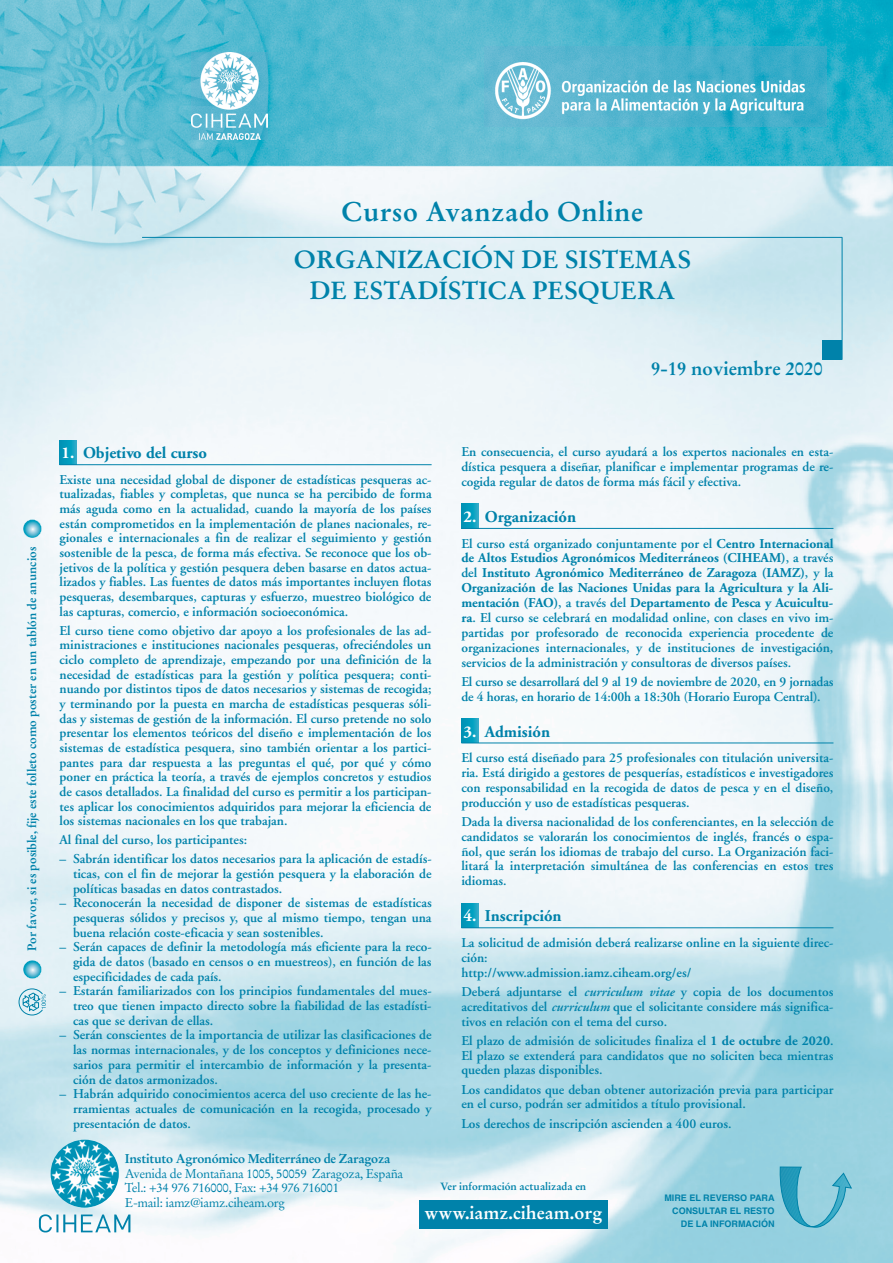
<style>
.page{position:relative;width:893px;height:1263px;background:#fff}
.page>*{position:absolute;margin:0;border:0;box-sizing:border-box;transform-origin:0 0}
.t1{font:700 27px "Stempel Garamond";letter-spacing:.015em;color:#0082aa}
.t2{font:700 24.75px/31px "Stempel Garamond";color:#0082aa;text-align:center}
.t3{font:700 18.75px "Stempel Garamond";color:#0082aa}
.t4{font:700 18px "Stempel Garamond";color:#fff}
.t5{font:700 16.5px "Adobe Garamond";color:#0082aa}
.t6{font:600 13.5px/14.7px "Adobe Garamond";color:#0082aa;text-align:justify}
.t7{font:12.75px/14.5px "Stempel Garamond";letter-spacing:-.025em;color:#0082aa}
.t8{font:700 12.75px "Stempel Garamond";letter-spacing:-.025em;color:#0082aa}
.t9{font:700 12px "Stempel Garamond";color:#0082aa}
.t10{font:700 10.5px "Stempel Garamond";color:#0082aa}
.t11{font:700 9px/12.8px "Helvetica";color:#0082aa;text-align:right}
.s1{color:#fff}
.s2{font-weight:700}
.s3{font-style:italic}
</style>
<div class="page">
<img style="left:0;top:0;width:893px;height:1263px">
<svg style="left:60px;top:440px;width:17px;height:24px"></svg>
<svg style="left:18px;top:988px;width:28px;height:28px"></svg>
<svg style="left:23px;top:960px;width:19px;height:19px"></svg>
<div style="left:23px;top:960px;width:19px;height:19px;border:1px solid #fff;border-radius:50%"></div>
<svg style="left:23px;top:519px;width:19px;height:19px"></svg>
<div style="left:23px;top:519px;width:19px;height:19px;border:1px solid #fff;border-radius:50%"></div>
<div style="left:419px;top:1200px;width:189px;height:29px;background:#0082aa"></div>
<svg style="left:779px;top:1166px;width:74px;height:65px"></svg>
<img style="left:51px;top:1140px;width:68px;height:68px;border-radius:50%">
<img style="left:38px;top:1213px;width:93px;height:20px">
<hr style="left:142px;top:237px;width:700px;height:1px;background:#0082aa">
<hr style="left:842px;top:237px;width:1px;height:123px;background:#0082aa">
<div style="left:822px;top:340px;width:20px;height:20px;background:#0082aa"></div>
<img style="left:192px;top:52px;width:76px;height:87px">
<img style="left:484px;top:47px;width:342px;height:80px">
<svg style="left:461px;top:504px;width:17px;height:24px"></svg>
<svg style="left:461px;top:718px;width:17px;height:25px"></svg>
<svg style="left:461px;top:903px;width:17px;height:24px"></svg>
<hr style="left:60px;top:464px;width:372px;height:1px;background:#0082aa">
<hr style="left:461px;top:528px;width:372px;height:1px;background:#0082aa">
<hr style="left:461px;top:743px;width:372px;height:1px;background:#0082aa">
<hr style="left:461px;top:927px;width:372px;height:1px;background:#0082aa">
<h1 class="t1" style="left:342px;top:200px;width:303px">Curso Avanzado Online</h1>
<h2 class="t2" style="left:294px;top:246px;width:399px">ORGANIZACIÓN DE SISTEMAS<br>DE ESTADÍSTICA PESQUERA</h2>
<h3 class="t3" style="left:651px;top:360px;width:173px">9-19 noviembre 2020</h3>
<p class="t9" style="left:27px;top:951px;width:406px;rotate:-90deg">Por favor, si es posible, fije este folleto como poster en un tablón de anuncios</p>
<p class="t5" style="left:62px;top:446px;width:147px"><span class="s1">1.</span> Objetivo del curso</p>
<p class="t6" style="left:60px;top:473px;width:374px">Existe una necesidad global de disponer de estadísticas pesqueras ac&shy;tualizadas, fiables y completas, que nunca se ha percibido de forma más aguda como en la actualidad, cuando la mayoría de los países están comprometidos en la implementación de planes nacionales, re&shy;gionales e internacionales a fin de realizar el seguimiento y gestión sostenible de la pesca, de forma más efectiva. Se reconoce que los ob&shy;jetivos de la política y gestión pesquera deben basarse en datos actua&shy;lizados y fiables. Las fuentes de datos más importantes incluyen flotas pesqueras, desembarques, capturas y esfuerzo, muestreo biológico de las capturas, comercio, e información socioeconómica.</p>
<p class="t6" style="left:60px;top:624px;width:374px">El curso tiene como objetivo dar apoyo a los profesionales de las ad&shy;ministraciones e instituciones nacionales pesqueras, ofreciéndoles un ciclo completo de aprendizaje, empezando por una definición de la necesidad de estadísticas para la gestión y política pesquera; conti&shy;nuando por distintos tipos de datos necesarios y sistemas de recogida; y terminando por la puesta en marcha de estadísticas pesqueras sóli&shy;das y sistemas de gestión de la información. El curso pretende no solo presentar los elementos teóricos del diseño e implementación de los sistemas de estadística pesquera, sino también orientar a los partici&shy;pantes para dar respuesta a las preguntas el qué, por qué y cómo poner en práctica la teoría, a través de ejemplos concretos y estudios de casos detallados. La finalidad del curso es permitir a los participan&shy;tes aplicar los conocimientos adquiridos para mejorar la eficiencia de los sistemas nacionales en los que trabajan.</p>
<p class="t6" style="left:60px;top:834px;width:189px">Al final del curso, los participantes:</p>
<p class="t6" style="left:73px;top:853px;width:360px;text-indent:-14px">– Sabrán identificar los datos necesarios para la aplicación de estadís&shy;ticas, con el fin de mejorar la gestión pesquera y la elaboración de políticas basadas en datos contrastados.</p>
<p class="t6" style="left:73px;top:897px;width:360px;text-indent:-14px">– Reconocerán la necesidad de disponer de sistemas de estadísticas pesqueras sólidos y precisos y, que al mismo tiempo, tengan una buena relación coste-eficacia y sean sostenibles.</p>
<p class="t6" style="left:73px;top:941px;width:360px;text-indent:-14px">– Serán capaces de definir la metodología más eficiente para la reco&shy;gida de datos (basado en censos o en muestreos), en función de las especificidades de cada país.</p>
<p class="t6" style="left:73px;top:985px;width:360px;text-indent:-14px">– Estarán familiarizados con los principios fundamentales del mues&shy;treo que tienen impacto directo sobre la fiabilidad de las estadísti&shy;cas que se derivan de ellas.</p>
<p class="t6" style="left:73px;top:1029px;width:360px;text-indent:-14px">– Serán conscientes de la importancia de utilizar las clasificaciones de las normas internacionales, y de los conceptos y definiciones nece&shy;sarios para permitir el intercambio de información y la presenta&shy;ción de datos armonizados.</p>
<p class="t6" style="left:73px;top:1088px;width:360px;text-indent:-14px">– Habrán adquirido conocimientos acerca del uso creciente de las he&shy;rramientas actuales de comunicación en la recogida, procesado y presentación de datos.</p>
<p class="t6" style="left:461px;top:446px;width:374px">En consecuencia, el curso ayudará a los expertos nacionales en esta&shy;dística pesquera a diseñar, planificar e implementar programas de re&shy;cogida regular de datos de forma más fácil y efectiva.</p>
<p class="t5" style="left:463px;top:510px;width:114px"><span class="s1">2.</span> Organización</p>
<p class="t6" style="left:461px;top:537px;width:374px">El curso está organizado conjuntamente por el <span class="s2">Centro Internacional de Altos Estudios Agronómicos Mediterráneos (CIHEAM)</span>, a través del <span class="s2">Instituto Agronómico Mediterráneo de Zaragoza (IAMZ)</span>, y la <span class="s2">Organización de las Naciones Unidas para la Agricultura y la Ali&shy;mentación (FAO)</span>, a través del <span class="s2">Departamento de Pesca y Acuicultu&shy;ra</span>. El curso se celebrará en modalidad online, con clases en vivo im&shy;partidas por profesorado de reconocida experiencia procedente de organizaciones internacionales, y de instituciones de investigación, servicios de la administración y consultoras de diversos países.</p>
<p class="t6" style="left:461px;top:675px;width:374px">El curso se desarrollará del 9 al 19 de noviembre de 2020, en 9 jornadas de 4 horas, en horario de 14:00h a 18:30h (Horario Europa Central).</p>
<p class="t5" style="left:463px;top:725px;width:88px"><span class="s1">3.</span> Admisión</p>
<p class="t6" style="left:461px;top:752px;width:374px">El curso está diseñado para 25 profesionales con titulación universita&shy;ria. Está dirigido a gestores de pesquerías, estadísticos e investigadores con responsabilidad en la recogida de datos de pesca y en el diseño, producción y uso de estadísticas pesqueras.</p>
<p class="t6" style="left:461px;top:815px;width:374px">Dada la diversa nacionalidad de los conferenciantes, en la selección de candidatos se valorarán los conocimientos de inglés, francés o espa&shy;ñol, que serán los idiomas de trabajo del curso. La Organización faci&shy;litará la interpretación simultánea de las conferencias en estos tres idiomas.</p>
<p class="t5" style="left:463px;top:909px;width:100px"><span class="s1">4.</span> Inscripción</p>
<p class="t6" style="left:461px;top:936px;width:374px;text-align:left">La solicitud de admisión deberá realizarse online en la siguiente direc&shy;ción:<br>http://www.admission.iamz.ciheam.org/es/</p>
<p class="t6" style="left:461px;top:985px;width:374px">Deberá adjuntarse el <span class="s3">curriculum vitae</span> y copia de los documentos acreditativos del <span class="s3">curriculum</span> que el solicitante considere más significa&shy;tivos en relación con el tema del curso.</p>
<p class="t6" style="left:461px;top:1034px;width:374px">El plazo de admisión de solicitudes finaliza el <span class="s2">1 de octubre de 2020</span>.<br>El plazo se extenderá para candidatos que no soliciten beca mientras queden plazas disponibles.</p>
<p class="t6" style="left:461px;top:1083px;width:374px">Los candidatos que deban obtener autorización previa para participar en el curso, podrán ser admitidos a título provisional.</p>
<p class="t6" style="left:461px;top:1117px;width:272px">Los derechos de inscripción ascienden a 400 euros.</p>
<p class="t8" style="left:125px;top:1153px;width:267px">Instituto Agronómico Mediterráneo de Zaragoza</p>
<p class="t7" style="left:125px;top:1167px;width:280px">Avenida de Montañana 1005, 50059 Zaragoza, España<br>Tel.: +34 976 716000, Fax: +34 976 716001<br>E-mail: iamz@iamz.ciheam.org</p>
<p class="t10" style="left:440px;top:1182px;width:148px">Ver información actualizada en</p>
<h3 class="t4" style="left:424px;top:1205px;width:180px">www.iamz.ciheam.org</h3>
<p class="t11" style="left:664px;top:1192px;width:112px">MIRE EL REVERSO PARA<br>CONSULTAR EL RESTO<br>DE LA INFORMACIÓN</p>
</div>
